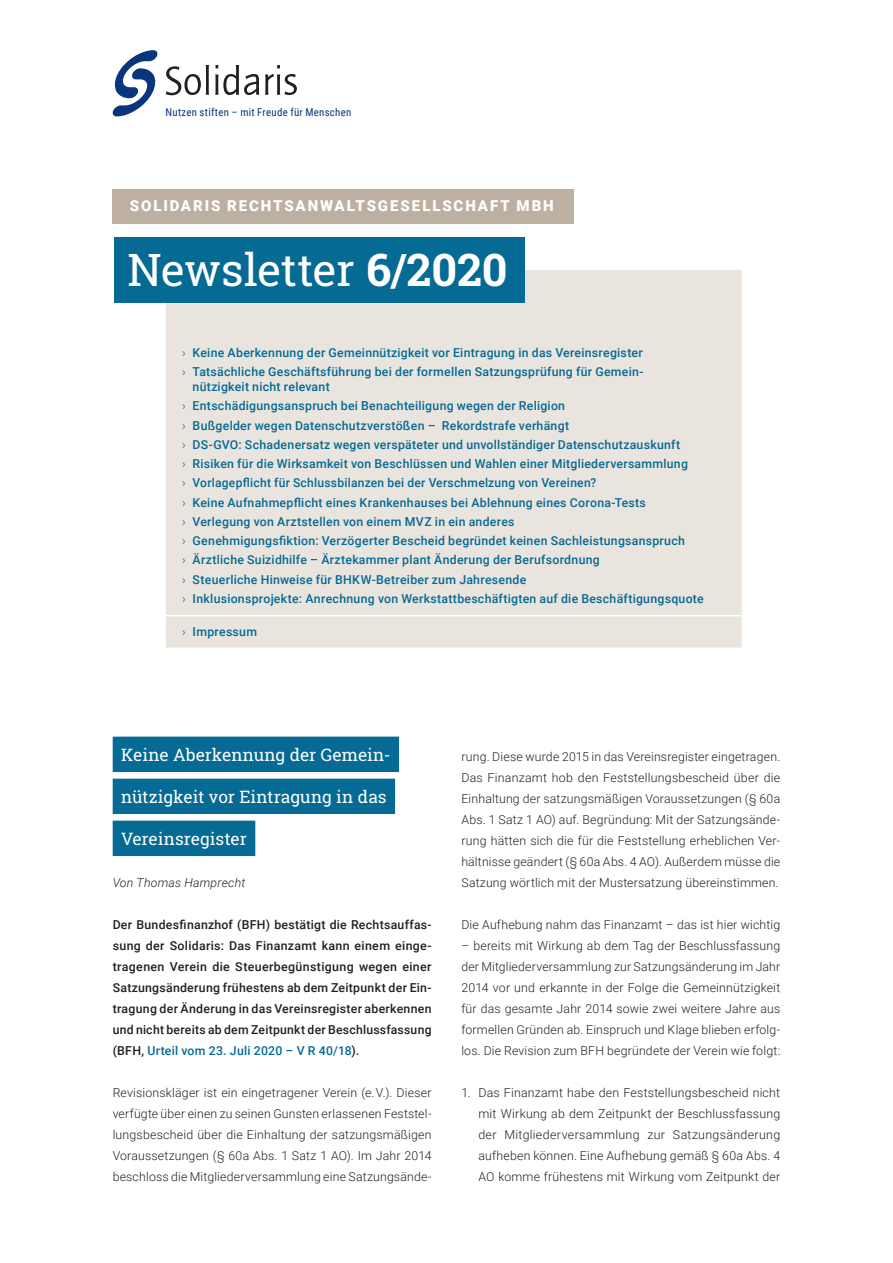
<style>
.page{position:relative;width:893px;height:1263px;background:#fff}
.page>*{position:absolute;margin:0;border:0;box-sizing:border-box;transform-origin:0 0}
.t1{font:45px "Roboto Slab";letter-spacing:-.015em;color:#fff}
.Headline{font:17.25px "Roboto Slab";letter-spacing:-.005em;color:#fff}
.t2{font:900 15px "Roboto";letter-spacing:.125em;color:#fff}
.Fließtext{font:300 12.3px/21px "Roboto";letter-spacing:.015em;color:#231f20;text-align:justify}
.t3{font:500 12.3px/15px "Roboto";letter-spacing:.02em;color:#056a94}
.Fließtext_Anleser{font:500 12.3px/21px "Roboto";letter-spacing:.02em;color:#231f20;text-align:justify}
.Fließtext_Autor{font:italic 300 12.3px "Roboto";letter-spacing:.02em;color:#231f20}
.t4{font:10.8px "Roboto Condensed";letter-spacing:.03em;color:#08357c}
.s1{font-weight:700}
.s2{font-weight:300}
.s3{color:#056a94}
</style>
<div class="page">
<div style="left:166px;top:270px;width:576px;height:377px;background:#e9e4de"></div>
<hr style="left:166px;top:615px;width:576px;height:1px;background:#fff">
<div style="left:114px;top:237px;width:410px;height:66px;background:#056a94"></div>
<div style="left:113px;top:189px;width:461px;height:34px;background:#beafa3"></div>
<svg style="left:166px;top:65px;width:43px;height:30px"></svg>
<svg style="left:215px;top:65px;width:44px;height:30px"></svg>
<svg style="left:265px;top:65px;width:32px;height:30px"></svg>
<svg style="left:113px;top:50px;width:45px;height:66px"></svg>
<div style="left:113px;top:737px;width:286px;height:35px;background:#056a94"></div>
<div style="left:113px;top:779px;width:282px;height:35px;background:#056a94"></div>
<div style="left:113px;top:821px;width:142px;height:35px;background:#056a94"></div>
<p class="t4" style="left:165px;top:105px;width:187px">Nutzen stiften – mit Freude für Menschen</p>
<p class="t2" style="left:130px;top:195px;width:425px">SOLIDARIS RECHTSANWALTSGESELLSCHAFT MBH</p>
<p class="t1" style="left:128px;top:239px;width:381px">Newsletter <span class="s1">6/2020</span></p>
<p class="t3" style="left:182px;top:345px;width:462px"><span class="s2">›</span> Keine Aberkennung der Gemeinnützigkeit vor Eintragung in das Vereinsregister</p>
<p class="t3" style="left:193px;top:364px;width:452px;text-indent:-11px"><span class="s2">›</span> Tatsächliche Geschäftsführung bei der formellen Satzungsprüfung für Gemein&shy;nützigkeit nicht relevant</p>
<p class="t3" style="left:182px;top:398px;width:385px"><span class="s2">›</span> Entschädigungsanspruch bei Benachteiligung wegen der Religion</p>
<p class="t3" style="left:182px;top:417px;width:389px"><span class="s2">›</span> Bußgelder wegen Datenschutzverstößen – Rekordstrafe verhängt</p>
<p class="t3" style="left:182px;top:437px;width:500px"><span class="s2">›</span> DS-GVO: Schadenersatz wegen verspäteter und unvollständiger Datenschutzauskunft</p>
<p class="t3" style="left:182px;top:456px;width:508px"><span class="s2">›</span> Risiken für die Wirksamkeit von Beschlüssen und Wahlen einer Mitgliederversammlung</p>
<p class="t3" style="left:182px;top:475px;width:416px"><span class="s2">›</span> Vorlagepflicht für Schlussbilanzen bei der Verschmelzung von Vereinen?</p>
<p class="t3" style="left:182px;top:494px;width:465px"><span class="s2">›</span> Keine Aufnahmepflicht eines Krankenhauses bei Ablehnung eines Corona-Tests</p>
<p class="t3" style="left:182px;top:514px;width:334px"><span class="s2">›</span> Verlegung von Arztstellen von einem MVZ in ein anderes</p>
<p class="t3" style="left:182px;top:533px;width:504px"><span class="s2">›</span> Genehmigungsfiktion: Verzögerter Bescheid begründet keinen Sachleistungsanspruch</p>
<p class="t3" style="left:182px;top:552px;width:419px"><span class="s2">›</span> Ärztliche Suizidhilfe – Ärztekammer plant Änderung der Berufsordnung</p>
<p class="t3" style="left:182px;top:571px;width:346px"><span class="s2">›</span> Steuerliche Hinweise für BHKW-Betreiber zum Jahresende</p>
<p class="t3" style="left:182px;top:591px;width:523px"><span class="s2">›</span> Inklusionsprojekte: Anrechnung von Werkstattbeschäftigten auf die Beschäftigungsquote</p>
<p class="t3" style="left:182px;top:623px;width:77px"><span class="s2">›</span> Impressum</p>
<p class="Headline" style="left:121px;top:743px;width:271px">Keine Aberkennung der Gemein-</p>
<p class="Headline" style="left:121px;top:785px;width:267px">nützigkeit vor Eintragung in das</p>
<p class="Headline" style="left:121px;top:827px;width:127px">Vereinsregister</p>
<p class="Fließtext_Autor" style="left:113px;top:874px;width:134px">Von Thomas Hamprecht</p>
<p class="Fließtext_Anleser" style="left:113px;top:913px;width:320px">Der Bundesfinanzhof (BFH) bestätigt die Rechtsauffas&shy;sung der Solidaris: Das Finanzamt kann einem einge&shy;tragenen Verein die Steuerbegünstigung wegen einer Satzungsänderung frühestens ab dem Zeitpunkt der Ein&shy;tragung der Änderung in das Vereinsregister aberkennen und nicht bereits ab dem Zeitpunkt der Beschlussfassung (BFH, <span class="s3">Urteil vom 23. Juli 2020 – V R 40/18</span>).</p>
<p class="Fließtext" style="left:113px;top:1081px;width:320px">Revisionskläger ist ein eingetragener Verein (e. V.). Dieser verfügte über einen zu seinen Gunsten erlassenen Feststel&shy;lungsbescheid über die Einhaltung der satzungsmäßigen Voraussetzungen (§ 60a Abs. 1 Satz 1 AO). Im Jahr 2014 beschloss die Mitgliederversammlung eine Satzungsände-</p>
<p class="Fließtext" style="left:461px;top:745px;width:320px">rung. Diese wurde 2015 in das Vereinsregister eingetragen.<br>Das Finanzamt hob den Feststellungsbescheid über die Einhaltung der satzungsmäßigen Voraussetzungen (§ 60a Abs. 1 Satz 1 AO) auf. Begründung: Mit der Satzungsände&shy;rung hätten sich die für die Feststellung erheblichen Ver&shy;hältnisse geändert (§ 60a Abs. 4 AO). Außerdem müsse die Satzung wörtlich mit der Mustersatzung übereinstimmen.</p>
<p class="Fließtext" style="left:461px;top:913px;width:320px">Die Aufhebung nahm das Finanzamt – das ist hier wichtig</p>
<p class="Fließtext" style="left:461px;top:934px;width:320px">– bereits mit Wirkung ab dem Tag der Beschlussfassung der Mitgliederversammlung zur Satzungsänderung im Jahr 2014 vor und erkannte in der Folge die Gemeinnützigkeit für das gesamte Jahr 2014 sowie zwei weitere Jahre aus formellen Gründen ab. Einspruch und Klage blieben erfolg&shy;los. Die Revision zum BFH begründete der Verein wie folgt:</p>
<p class="Fließtext" style="left:478px;top:1081px;width:303px;text-indent:-17px">1. Das Finanzamt habe den Feststellungsbescheid nicht mit Wirkung ab dem Zeitpunkt der Beschlussfassung der Mitgliederversammlung zur Satzungsänderung aufheben können. Eine Aufhebung gemäß § 60a Abs. 4<br>AO komme frühestens mit Wirkung vom Zeitpunkt der</p>
</div>
